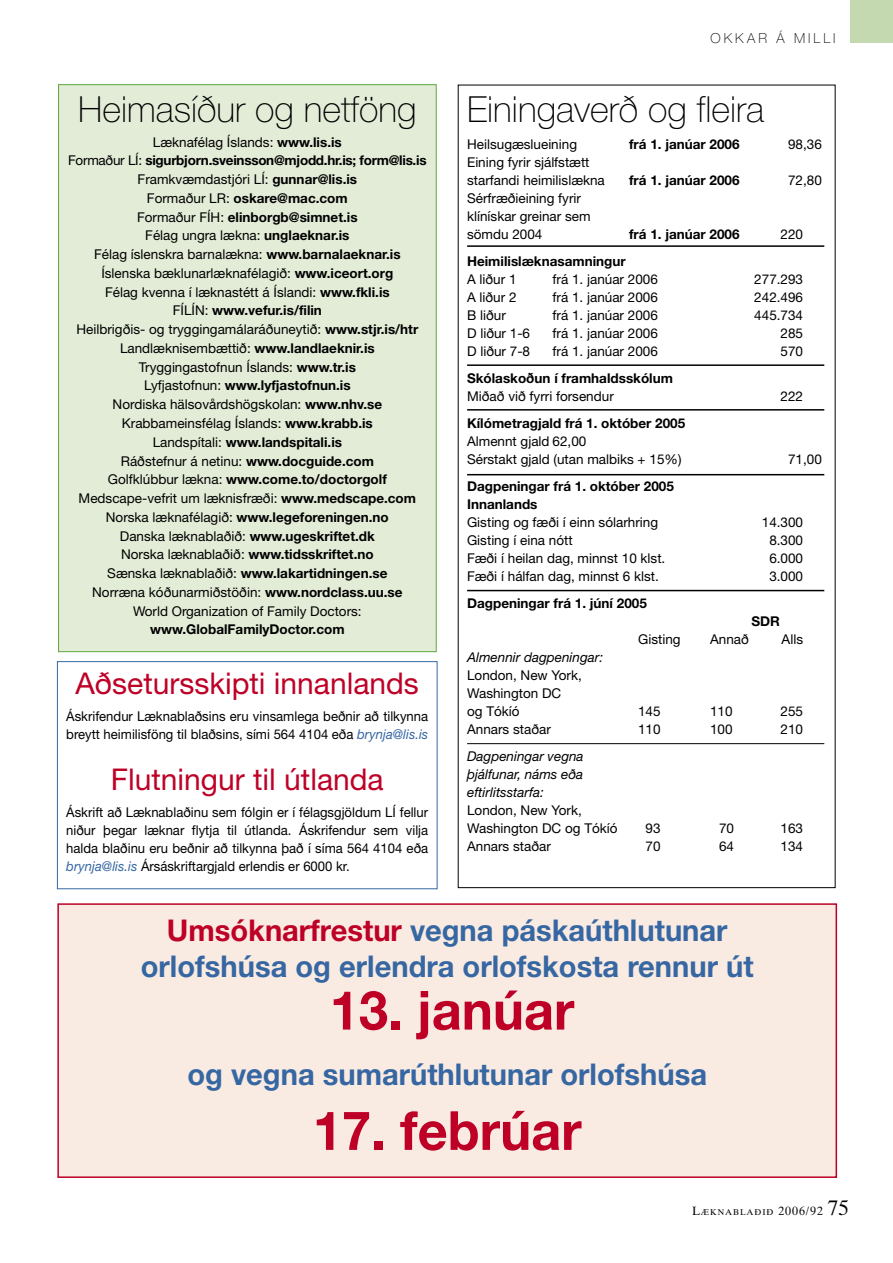
<style>
.page{position:relative;width:893px;height:1263px;background:#fff}
.page>*{position:absolute;margin:0;border:0;box-sizing:border-box;transform-origin:0 0}
.t1{font:700 54px "Helvetica Neue";color:#be0027}
.t2{font:100 36px "Helvetica Neue";color:#000}
.t3{font:700 30px/36px "Helvetica Neue";color:#3767a3;text-align:center}
.t4{font:30px "Helvetica Neue";color:#be0027}
.t5{font:100 13.8px "Helvetica Neue";letter-spacing:.215em;color:#000}
.t6{font:13.5px/18.8px "Helvetica Neue";color:#000}
.t7{font:700 13.5px/18px "Helvetica Neue";color:#000}
.t8{font:italic 13.5px/18px "Helvetica Neue";color:#000;text-align:justify}
.t9{font:8.4px "Times Ten";letter-spacing:.105em;color:#000}
.s1{font-weight:700}
.s2{font-style:italic;color:#3767a3}
.s3{color:#be0027}
.s4{font-size:12px}
.s5{font-size:21px}
</style>
<div class="page">
<div style="left:59px;top:85px;width:377px;height:567px;background:#e3ecd7"></div>
<div style="left:58px;top:904px;width:778px;height:273px;background:#f9ebe1"></div>
<div style="left:57px;top:903px;width:780px;height:275px;border:2px solid #be0027"></div>
<hr style="left:467px;top:245px;width:357px;height:2px;background:#000">
<hr style="left:467px;top:364px;width:357px;height:2px;background:#000">
<hr style="left:467px;top:409px;width:357px;height:2px;background:#000">
<hr style="left:467px;top:474px;width:357px;height:1px;background:#000">
<hr style="left:467px;top:590px;width:357px;height:1px;background:#000">
<hr style="left:467px;top:743px;width:357px;height:1px;background:#000">
<div style="left:850px;top:0;width:43px;height:43px;background:#c4d9b0"></div>
<div style="left:57px;top:661px;width:380px;height:228px;border:1px solid #fff"></div>
<h2 class="t2" style="left:78px;top:89px;width:340px">Heimasíður og netföng</h2>
<p class="t6" style="left:68px;top:132px;width:360px;text-align:center">Læknafélag Íslands: <span class="s1">www.lis.is<br></span>Formaður LÍ: <span class="s1">sigurbjorn.sveinsson@mjodd.hr.is; form@lis.is </span>Framkvæmdastjóri LÍ: <span class="s1">gunnar@lis.is<br></span>Formaður LR: <span class="s1">oskare@mac.com<br></span>Formaður FÍH: <span class="s1">elinborgb@simnet.is<br></span>Félag ungra lækna: <span class="s1">unglaeknar.is<br></span>Félag íslenskra barnalækna: <span class="s1">www.barnalaeknar.is </span>Íslenska bæklunarlæknafélagið: <span class="s1">www.iceort.org<br></span>Félag kvenna í læknastétt á Íslandi: <span class="s1">www.fkli.is<br></span>FÍLÍN: <span class="s1">www.vefur.is/filin<br></span>Heilbrigðis- og tryggingamálaráðuneytið: <span class="s1">www.stjr.is/htr </span>Landlæknisembættið: <span class="s1">www.landlaeknir.is </span>Tryggingastofnun Íslands: <span class="s1">www.tr.is<br></span>Lyfjastofnun: <span class="s1">www.lyfjastofnun.is<br></span>Nordiska hälsovårdshögskolan: <span class="s1">www.nhv.se </span>Krabbameinsfélag Íslands: <span class="s1">www.krabb.is<br></span>Landspítali: <span class="s1">www.landspitali.is<br></span>Ráðstefnur á netinu: <span class="s1">www.docguide.com<br></span>Golfklúbbur lækna: <span class="s1">www.come.to/doctorgolf </span>Medscape-vefrit um læknisfræði: <span class="s1">www.medscape.com </span>Norska læknafélagið: <span class="s1">www.legeforeningen.no<br></span>Danska læknablaðið: <span class="s1">www.ugeskriftet.dk<br></span>Norska læknablaðið: <span class="s1">www.tidsskriftet.no<br></span>Sænska læknablaðið: <span class="s1">www.lakartidningen.se<br></span>Norræna kóðunarmiðstöðin: <span class="s1">www.nordclass.uu.se<br></span>World Organization of Family Doctors:</p>
<p class="t7" style="left:150px;top:620px;width:196px">www.GlobalFamilyDoctor.com</p>
<h3 class="t4" style="left:76px;top:666px;width:345px">Aðsetursskipti innanlands</h3>
<p class="t6" style="left:66px;top:707px;width:363px;line-height:18px">Áskrifendur Læknablaðsins eru vinsamlega beðnir að tilkynna breytt heimilisföng til blaðsins, sími 564 4104 eða <span class="s2">brynja@lis.is</span></p>
<h3 class="t4" style="left:111px;top:762px;width:274px">Flutningur til útlanda</h3>
<p class="t6" style="left:66px;top:803px;width:363px;line-height:18px;text-align:justify">Áskrift að Læknablaðinu sem fólgin er í félagsgjöldum LÍ fellur niður þegar læknar flytja til útlanda. Áskrifendur sem vilja halda blaðinu eru beðnir að tilkynna það í síma 564 4104 eða <span class="s2">brynja@lis.is</span> Ársáskriftargjald erlendis er 6000 kr.</p>
<p class="t5" style="left:711px;top:30px;width:126px">OKKAR Á MILLI</p>
<h2 class="t2" style="left:467px;top:89px;width:299px">Einingaverð og fleira</h2>
<p class="t6" style="left:467px;top:135px;width:111px">Heilsugæslueining</p>
<p class="t7" style="left:629px;top:135px;width:112px">frá 1. janúar 2006</p>
<p class="t6" style="left:788px;top:135px;width:35px">98,36</p>
<p class="t6" style="left:467px;top:153px;width:139px;line-height:18px">Eining fyrir sjálfstætt starfandi heimilislækna</p>
<p class="t7" style="left:629px;top:171px;width:112px">frá 1. janúar 2006</p>
<p class="t6" style="left:788px;top:171px;width:35px">72,80</p>
<p class="t6" style="left:467px;top:189px;width:125px;line-height:18px">Sérfræðieining fyrir klínískar greinar sem sömdu 2004</p>
<p class="t7" style="left:629px;top:225px;width:112px">frá 1. janúar 2006</p>
<p class="t6" style="left:781px;top:225px;width:24px">220</p>
<p class="t7" style="left:467px;top:252px;width:160px">Heimilislæknasamningur</p>
<p class="t6" style="left:467px;top:270px;width:51px">A liður 1</p>
<p class="t6" style="left:553px;top:270px;width:107px">frá 1. janúar 2006</p>
<p class="t6" style="left:754px;top:270px;width:50px">277.293</p>
<p class="t6" style="left:467px;top:288px;width:51px">A liður 2</p>
<p class="t6" style="left:553px;top:288px;width:107px">frá 1. janúar 2006</p>
<p class="t6" style="left:754px;top:288px;width:50px">242.496</p>
<p class="t6" style="left:467px;top:306px;width:40px">B liður</p>
<p class="t6" style="left:553px;top:306px;width:107px">frá 1. janúar 2006</p>
<p class="t6" style="left:754px;top:306px;width:50px">445.734</p>
<p class="t6" style="left:467px;top:324px;width:65px">D liður 1-6</p>
<p class="t6" style="left:553px;top:324px;width:107px">frá 1. janúar 2006</p>
<p class="t6" style="left:781px;top:324px;width:24px">285</p>
<p class="t6" style="left:467px;top:342px;width:65px">D liður 7-8</p>
<p class="t6" style="left:553px;top:342px;width:107px">frá 1. janúar 2006</p>
<p class="t6" style="left:781px;top:342px;width:24px">570</p>
<p class="t7" style="left:467px;top:369px;width:207px">Skólaskoðun í framhaldsskólum</p>
<p class="t6" style="left:467px;top:387px;width:148px">Miðað við fyrri forsendur</p>
<p class="t6" style="left:781px;top:387px;width:24px">222</p>
<p class="t7" style="left:467px;top:414px;width:220px">Kílómetragjald frá 1. október 2005</p>
<p class="t6" style="left:467px;top:432px;width:216px;line-height:18px">Almennt gjald 62,00<br>Sérstakt gjald (utan malbiks + 15%)</p>
<p class="t6" style="left:788px;top:450px;width:35px">71,00</p>
<p class="t7" style="left:467px;top:477px;width:208px">Dagpeningar frá 1. október 2005<br>Innanlands</p>
<p class="t6" style="left:467px;top:513px;width:192px">Gisting og fæði í einn sólarhring</p>
<p class="t6" style="left:762px;top:513px;width:43px">14.300</p>
<p class="t6" style="left:467px;top:531px;width:107px">Gisting í eina nótt</p>
<p class="t6" style="left:769px;top:531px;width:35px">8.300</p>
<p class="t6" style="left:467px;top:549px;width:200px">Fæði í heilan dag, minnst 10 klst.</p>
<p class="t6" style="left:769px;top:549px;width:35px">6.000</p>
<p class="t6" style="left:467px;top:567px;width:193px">Fæði í hálfan dag, minnst 6 klst.</p>
<p class="t6" style="left:769px;top:567px;width:35px">3.000</p>
<p class="t7" style="left:467px;top:594px;width:181px">Dagpeningar frá 1. júní 2005</p>
<p class="t7" style="left:751px;top:612px;width:30px">SDR</p>
<p class="t6" style="left:638px;top:630px;width:44px">Gisting</p>
<p class="t6" style="left:710px;top:630px;width:40px">Annað</p>
<p class="t6" style="left:782px;top:630px;width:23px">Alls</p>
<p class="t8" style="left:467px;top:648px;width:138px">Almennir dagpeningar:</p>
<p class="t6" style="left:467px;top:666px;width:116px;line-height:18px">London, New York,<br>Washington DC<br>og Tókíó</p>
<p class="t6" style="left:638px;top:702px;width:24px">145</p>
<p class="t6" style="left:710px;top:702px;width:24px">110</p>
<p class="t6" style="left:781px;top:702px;width:24px">255</p>
<p class="t6" style="left:467px;top:720px;width:85px">Annars staðar</p>
<p class="t6" style="left:638px;top:720px;width:24px">110</p>
<p class="t6" style="left:710px;top:720px;width:24px">100</p>
<p class="t6" style="left:781px;top:720px;width:24px">210</p>
<p class="t8" style="left:467px;top:747px;width:118px">Dagpeningar vegna þjálfunar, náms eða eftirlitsstarfa:</p>
<p class="t6" style="left:467px;top:801px;width:152px;line-height:18px">London, New York,<br>Washington DC og Tókíó</p>
<p class="t6" style="left:646px;top:819px;width:17px">93</p>
<p class="t6" style="left:719px;top:819px;width:17px">70</p>
<p class="t6" style="left:781px;top:819px;width:24px">163</p>
<p class="t6" style="left:467px;top:837px;width:85px">Annars staðar</p>
<p class="t6" style="left:646px;top:837px;width:17px">70</p>
<p class="t6" style="left:719px;top:837px;width:17px">64</p>
<p class="t6" style="left:781px;top:837px;width:24px">134</p>
<h3 class="t3" style="left:141px;top:912px;width:614px"><span class="s3">Umsóknarfrestur</span> vegna páskaúthlutunar orlofshúsa og erlendra orlofskosta rennur út</h3>
<h1 class="t1" style="left:330px;top:977px;width:246px">13. janúar</h1>
<h3 class="t3" style="left:187px;top:1056px;width:521px">og vegna sumarúthlutunar orlofshúsa</h3>
<h1 class="t1" style="left:313px;top:1097px;width:270px">17. febrúar</h1>
<p class="t9" style="left:692px;top:1207px;width:158px"><span class="s4">L</span>ÆKNABLAÐIÐ <span class="s4">2006/92</span> <span class="s5">75</span></p>
</div>
